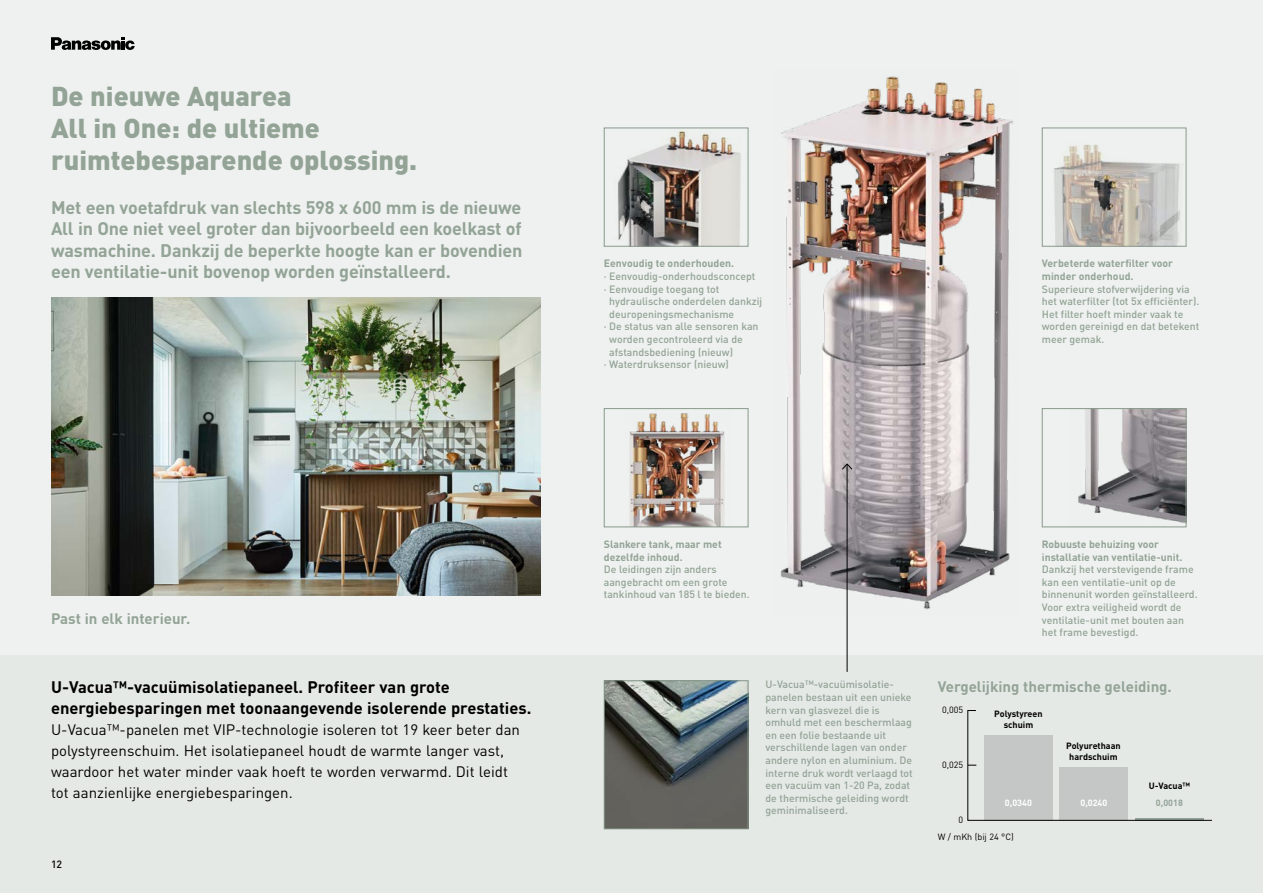
<style>
.page{position:relative;width:1263px;height:893px;background:#eef1ef}
.page>*{position:absolute;margin:0;border:0;box-sizing:border-box;transform-origin:0 0}
.t1{font:900 27px/32.4px "DIN Pro";color:#93a396}
.t2{font:700 18px/21.6px "DIN Pro";letter-spacing:-.01em;color:#93a396;text-align:justify}
.t3{font:700 16.5px/21px "DIN Pro";color:#000}
.t4{font:15px/21px "DIN Pro";color:#000}
.t5{font:700 15px "DIN Pro";color:#93a396}
.t6{font:500 10.5px/12.6px "DIN Pro";color:#93a396}
.t7{font:700 10.5px/12.6px "DIN Pro";color:#93a396}
.t8{font:500 10.5px "DIN Pro";color:#000}
.t9{font:700 9px/10.8px "DIN Pro";color:#000;text-align:center}
.t10{font:9px/17px "DIN Pro";color:#000}
.t11{font:700 9px "DIN Pro";color:#fff}
.t12{font:700 9px "DIN Pro";color:#93a396}
</style>
<div class="page">
<img style="left:51px;top:298px;width:489px;height:297px">
<img style="left:617px;top:130px;width:124px;height:115px">
<div style="left:604px;top:128px;width:144px;height:119px;border:1px solid #93a396"></div>
<img style="left:629px;top:413px;width:96px;height:112px">
<div style="left:604px;top:408px;width:144px;height:119px;border:1px solid #93a396"></div>
<img style="left:1054px;top:144px;width:126px;height:101px">
<div style="left:1042px;top:128px;width:144px;height:119px;border:1px solid #93a396"></div>
<img style="left:780px;top:76px;width:233px;height:540px">
<img style="left:1078px;top:410px;width:106px;height:113px">
<div style="left:1042px;top:408px;width:144px;height:119px;border:1px solid #93a396"></div>
<div style="left:0;top:655px;width:1263px;height:238px;background:#e5e9e6"></div>
<img style="left:606px;top:682px;width:140px;height:145px">
<div style="left:604px;top:680px;width:144px;height:149px;border:1px solid #93a396"></div>
<svg style="left:51px;top:37px;width:84px;height:13px"></svg>
<svg style="left:967px;top:710px;width:245px;height:111px"></svg>
<hr style="left:847px;top:464px;width:1px;height:208px;background:#000">
<svg style="left:841px;top:463px;width:12px;height:7px"></svg>
<h1 class="t1" style="left:51px;top:78px;width:368px">De nieuwe Aquarea<br>All in One: de ultieme ruimtebesparende oplossing.</h1>
<h2 class="t2" style="left:51px;top:195px;width:473px">Met een voetafdruk van slechts 598 x 600 mm is de nieuwe All in One niet veel groter dan bijvoorbeeld een koelkast of wasmachine. Dankzij de beperkte hoogte kan er bovendien een ventilatie-unit bovenop worden geïnstalleerd.</h2>
<h3 class="t5" style="left:51px;top:607px;width:141px">Past in elk interieur.</h3>
<h3 class="t3" style="left:51px;top:675px;width:482px">U-Vacua™-vacuümisolatiepaneel. Profiteer van grote energiebesparingen met toonaangevende isolerende prestaties.</h3>
<p class="t4" style="left:51px;top:718px;width:471px">U-Vacua™-panelen met VIP-technologie isoleren tot 19 keer beter dan polystyreenschuim. Het isolatiepaneel houdt de warmte langer vast, waardoor het water minder vaak hoeft te worden verwarmd. Dit leidt tot aanzienlijke energiebesparingen.</p>
<p class="t8" style="left:51px;top:856px;width:13px">12</p>
<p class="t7" style="left:604px;top:257px;width:132px">Eenvoudig te onderhouden.</p>
<p class="t6" style="left:604px;top:269px;width:153px">· Eenvoudig-onderhoudsconcept</p>
<p class="t6" style="left:604px;top:282px;width:117px">· Eenvoudige toegang tot</p>
<p class="t6" style="left:609px;top:294px;width:154px">hydraulische onderdelen dankzij</p>
<p class="t6" style="left:609px;top:307px;width:126px">deuropeningsmechanisme</p>
<p class="t6" style="left:604px;top:320px;width:156px">· De status van alle sensoren kan</p>
<p class="t6" style="left:609px;top:332px;width:135px">worden gecontroleerd via de</p>
<p class="t6" style="left:609px;top:345px;width:125px">afstandsbediening (nieuw)</p>
<p class="t6" style="left:604px;top:357px;width:127px">· Waterdruksensor (nieuw)</p>
<p class="t7" style="left:604px;top:537px;width:119px">Slankere tank, maar met dezelfde inhoud.</p>
<p class="t6" style="left:604px;top:562px;width:147px">De leidingen zijn anders aangebracht om een grote tankinhoud van 185 l te bieden.</p>
<p class="t7" style="left:1042px;top:257px;width:133px">Verbeterde waterfilter voor minder onderhoud.</p>
<p class="t6" style="left:1042px;top:282px;width:159px">Superieure stofverwijdering via het waterfilter (tot 5x efficiënter).<br>Het filter hoeft minder vaak te worden gereinigd en dat betekent meer gemak.</p>
<p class="t7" style="left:1042px;top:537px;width:142px">Robuuste behuizing voor installatie van ventilatie-unit.</p>
<p class="t6" style="left:1042px;top:562px;width:157px">Dankzij het verstevigende frame kan een ventilatie-unit op de binnenunit worden geïnstalleerd.<br>Voor extra veiligheid wordt de ventilatie-unit met bouten aan het frame bevestigd.</p>
<p class="t6" style="left:765px;top:678px;width:149px">U-Vacua™-vacuümisolatie&shy;panelen bestaan uit een unieke kern van glasvezel die is omhuld met een beschermlaag en een folie bestaande uit verschillende lagen van onder andere nylon en aluminium. De interne druk wordt verlaagd tot een vacuüm van 1-20 Pa, zodat de thermische geleiding wordt geminimaliseerd.</p>
<h3 class="t5" style="left:938px;top:675px;width:236px">Vergelijking thermische geleiding.</h3>
<p class="t10" style="left:942px;top:700px;width:23px">0,005</p>
<p class="t9" style="left:994px;top:708px;width:50px">Polystyreen schuim</p>
<p class="t9" style="left:1066px;top:740px;width:56px">Polyurethaan hardschuim</p>
<p class="t10" style="left:942px;top:756px;width:23px">0,025</p>
<p class="t9" style="left:1149px;top:780px;width:43px">U-Vacua™</p>
<p class="t11" style="left:1005px;top:796px;width:28px">0,0340</p>
<p class="t11" style="left:1080px;top:796px;width:28px">0,0240</p>
<p class="t12" style="left:1156px;top:796px;width:28px">0,0018</p>
<p class="t10" style="left:938px;top:811px;width:78px;text-indent:21px">0<br>W / mKh (bij 24 °C)</p>
</div>
